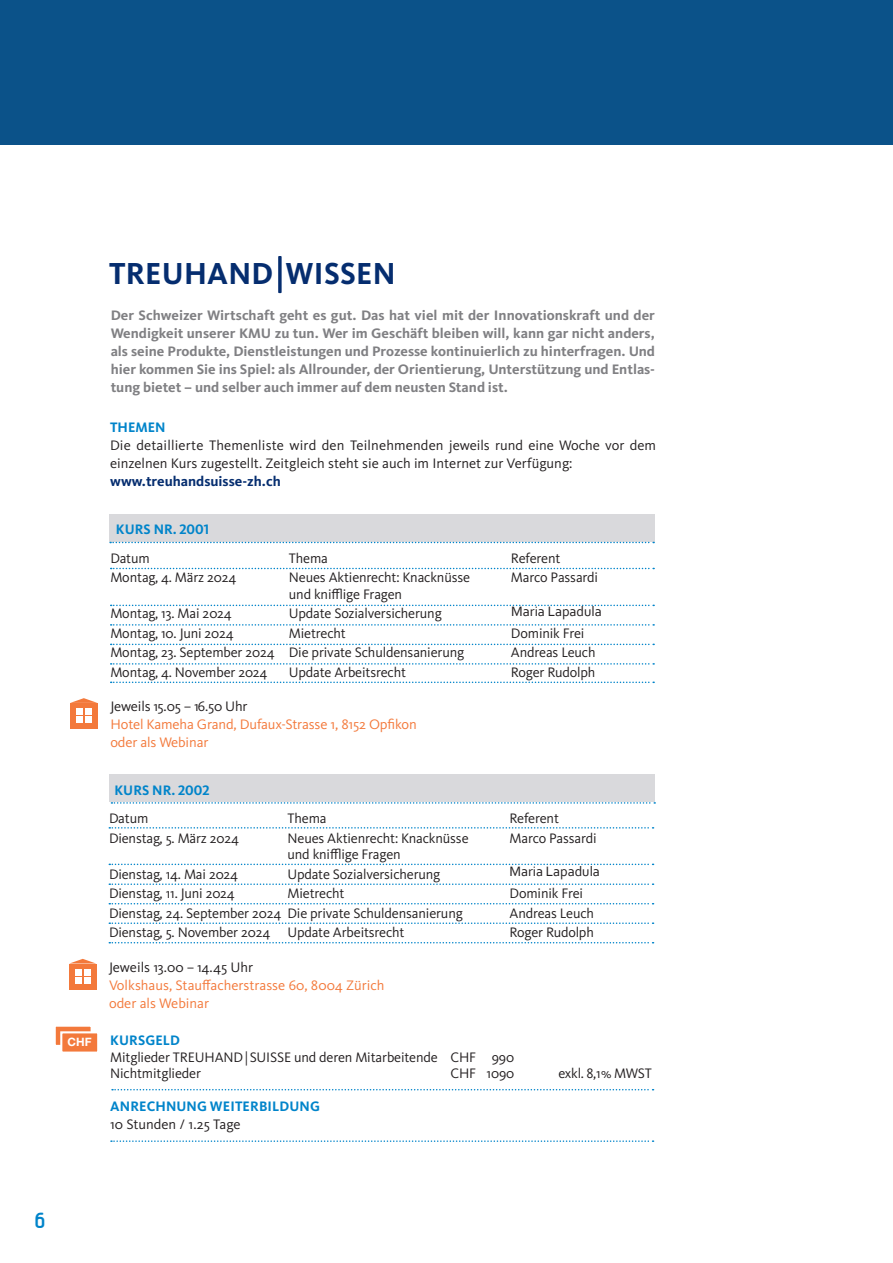
<style>
.page{position:relative;width:893px;height:1263px;background:#fff}
.page>*{position:absolute;margin:0;border:0;box-sizing:border-box;transform-origin:0 0}
.t1{font:700 31.5px "Kievit Pro";letter-spacing:.01em;color:#052d6f}
.t2{font:700 21px "Beta Sans";color:#0084ca}
.t3{font:14.25px/18px "Kievit Pro";letter-spacing:-.01em;color:#231f20}
.t4{font:700 14.25px/18px "Kievit Pro";color:#808083;text-align:justify}
.t5{font:14.25px/18px "Kievit Pro";letter-spacing:-.01em;color:#f3793b}
.t6{font:700 14.25px "Kievit Pro";letter-spacing:.01em;color:#0084ca}
.t7{font:14.25px "Corbel";color:#231f20}
.t8{font:700 14.25px "Kievit Pro";color:#052d6f}
.t9{font:700 11.55px "Helvetica Neue LT Std";color:#fff}
</style>
<div class="page">
<div style="left:0;top:0;width:893px;height:145px;background:#0b5289"></div>
<div style="left:110px;top:774px;width:545px;height:28px;background:#d9d9dc"></div>
<svg style="left:111px;top:802px;width:544px;height:2px"></svg>
<svg style="left:109px;top:827px;width:545px;height:1px"></svg>
<svg style="left:109px;top:864px;width:545px;height:1px"></svg>
<svg style="left:109px;top:883px;width:545px;height:2px"></svg>
<svg style="left:109px;top:903px;width:545px;height:1px"></svg>
<svg style="left:109px;top:922px;width:545px;height:2px"></svg>
<svg style="left:109px;top:942px;width:545px;height:1px"></svg>
<svg style="left:112px;top:1089px;width:542px;height:1px"></svg>
<svg style="left:111px;top:1140px;width:543px;height:2px"></svg>
<div style="left:54px;top:1024px;width:39px;height:23px;background:#f3793b;border:2px solid #fff"></div>
<div style="left:60px;top:1031px;width:39px;height:23px;background:#f3793b;border:2px solid #fff"></div>
<div style="left:69px;top:964px;width:27px;height:26px;background:#f3793b"></div>
<svg style="left:75px;top:969px;width:15px;height:14px"></svg>
<svg style="left:71px;top:959px;width:24px;height:4px"></svg>
<div style="left:110px;top:514px;width:545px;height:27px;background:#d9d9dc"></div>
<svg style="left:110px;top:542px;width:544px;height:1px"></svg>
<svg style="left:111px;top:568px;width:543px;height:1px"></svg>
<svg style="left:111px;top:605px;width:543px;height:1px"></svg>
<svg style="left:111px;top:624px;width:543px;height:2px"></svg>
<svg style="left:111px;top:644px;width:543px;height:1px"></svg>
<svg style="left:111px;top:663px;width:543px;height:2px"></svg>
<svg style="left:111px;top:681px;width:543px;height:2px"></svg>
<div style="left:70px;top:703px;width:27px;height:26px;background:#f3793b"></div>
<div style="left:85px;top:708px;width:6px;height:7px;background:#fff"></div>
<div style="left:85px;top:716px;width:6px;height:7px;background:#fff"></div>
<div style="left:76px;top:708px;width:6px;height:7px;background:#fff"></div>
<div style="left:76px;top:716px;width:6px;height:7px;background:#fff"></div>
<svg style="left:70px;top:698px;width:27px;height:5px"></svg>
<svg style="left:278px;top:256px;width:4px;height:37px"></svg>
<p class="t9" style="left:68px;top:1034px;width:25px">CHF</p>
<h1 class="t1" style="left:109px;top:255px;width:288px">TREUHAND WISSEN</h1>
<p class="t4" style="left:111px;top:306px;width:546px">Der Schweizer Wirtschaft geht es gut. Das hat viel mit der Innovationskraft und der Wendigkeit unserer KMU zu tun. Wer im Geschäft bleiben will, kann gar nicht anders, als seine Produkte, Dienstleistungen und Prozesse kontinuierlich zu hinterfragen. Und hier kommen Sie ins Spiel: als Allrounder, der Orientierung, Unterstützung und Entlas&shy;tung bietet – und selber auch immer auf dem neusten Stand ist.</p>
<p class="t6" style="left:110px;top:418px;width:57px">THEMEN</p>
<p class="t3" style="left:110px;top:436px;width:547px">Die detaillierte Themenliste wird den Teilnehmenden jeweils rund eine Woche vor dem einzelnen Kurs zugestellt. Zeitgleich steht sie auch im Internet zur Verfügung:</p>
<p class="t8" style="left:110px;top:472px;width:172px">www.treuhandsuisse-zh.ch</p>
<p class="t6" style="left:116px;top:521px;width:95px">KURS NR. 2001</p>
<p class="t3" style="left:110px;top:549px;width:41px">Datum</p>
<p class="t3" style="left:289px;top:549px;width:41px">Thema</p>
<p class="t3" style="left:511px;top:549px;width:51px">Referent</p>
<p class="t3" style="left:110px;top:568px;width:127px">Montag, 4. März 2024</p>
<p class="t3" style="left:289px;top:568px;width:183px">Neues Aktienrecht: Knacknüsse</p>
<p class="t3" style="left:511px;top:568px;width:89px">Marco Passardi</p>
<p class="t3" style="left:289px;top:585px;width:115px">und knifflige Fragen</p>
<p class="t3" style="left:110px;top:604px;width:123px">Montag, 13. Mai 2024</p>
<p class="t3" style="left:289px;top:604px;width:154px">Update Sozialversicherung</p>
<p class="t7" style="left:511px;top:605px;width:92px">Maria Lapadula</p>
<p class="t3" style="left:110px;top:624px;width:125px">Montag, 10. Juni 2024</p>
<p class="t3" style="left:289px;top:624px;width:58px">Mietrecht</p>
<p class="t3" style="left:511px;top:624px;width:75px">Dominik Frei</p>
<p class="t3" style="left:110px;top:643px;width:355px">Montag, 23. September 2024 Die private Schuldensanierung</p>
<p class="t3" style="left:511px;top:643px;width:86px">Andreas Leuch</p>
<p class="t3" style="left:110px;top:663px;width:159px">Montag, 4. November 2024</p>
<p class="t3" style="left:289px;top:663px;width:119px">Update Arbeitsrecht</p>
<p class="t3" style="left:511px;top:663px;width:86px">Roger Rudolph</p>
<p class="t3" style="left:110px;top:697px;width:139px">Jeweils 15.05 – 16.50 Uhr</p>
<p class="t5" style="left:110px;top:715px;width:308px">Hotel Kameha Grand, Dufaux-Strasse 1, 8152 Opfikon oder als Webinar</p>
<p class="t6" style="left:114px;top:781px;width:97px">KURS NR. 2002</p>
<p class="t3" style="left:109px;top:809px;width:41px">Datum</p>
<p class="t3" style="left:287px;top:809px;width:41px">Thema</p>
<p class="t3" style="left:509px;top:809px;width:51px">Referent</p>
<p class="t3" style="left:109px;top:829px;width:132px">Dienstag, 5. März 2024</p>
<p class="t3" style="left:287px;top:829px;width:183px">Neues Aktienrecht: Knacknüsse</p>
<p class="t3" style="left:509px;top:829px;width:89px">Marco Passardi</p>
<p class="t3" style="left:287px;top:845px;width:115px">und knifflige Fragen</p>
<p class="t3" style="left:109px;top:884px;width:127px">Dienstag, 11. Juni 2024</p>
<p class="t3" style="left:287px;top:884px;width:58px">Mietrecht</p>
<p class="t3" style="left:509px;top:884px;width:75px">Dominik Frei</p>
<p class="t3" style="left:109px;top:904px;width:355px">Dienstag, 24. September 2024 Die private Schuldensanierung</p>
<p class="t3" style="left:509px;top:904px;width:86px">Andreas Leuch</p>
<p class="t3" style="left:109px;top:923px;width:297px">Dienstag, 5. November 2024 Update Arbeitsrecht</p>
<p class="t3" style="left:509px;top:923px;width:86px">Roger Rudolph</p>
<p class="t3" style="left:109px;top:958px;width:146px">Jeweils 13.00 – 14.45 Uhr</p>
<p class="t5" style="left:109px;top:976px;width:277px">Volkshaus, Stauffacherstrasse 60, 8004 Zürich oder als Webinar</p>
<p class="t6" style="left:110px;top:1032px;width:71px">KURSGELD</p>
<p class="t3" style="left:110px;top:1048px;width:405px;line-height:16.5px">Mitglieder TREUHAND|SUISSE und deren Mitarbeitende CHF 990<br>Nichtmitglieder</p>
<p class="t3" style="left:109px;top:865px;width:131px">Dienstag, 14. Mai 2024</p>
<p class="t3" style="left:287px;top:865px;width:154px">Update Sozialversicherung</p>
<p class="t7" style="left:509px;top:865px;width:92px">Maria Lapadula</p>
<p class="t3" style="left:450px;top:1064px;width:65px">CHF 1090</p>
<p class="t3" style="left:559px;top:1064px;width:95px">exkl. 8,1% MWST</p>
<p class="t6" style="left:110px;top:1098px;width:211px">ANRECHNUNG WEITERBILDUNG</p>
<p class="t3" style="left:110px;top:1115px;width:132px">10 Stunden / 1.25 Tage</p>
<h2 class="t2" style="left:34px;top:1208px;width:13px">6</h2>
</div>
